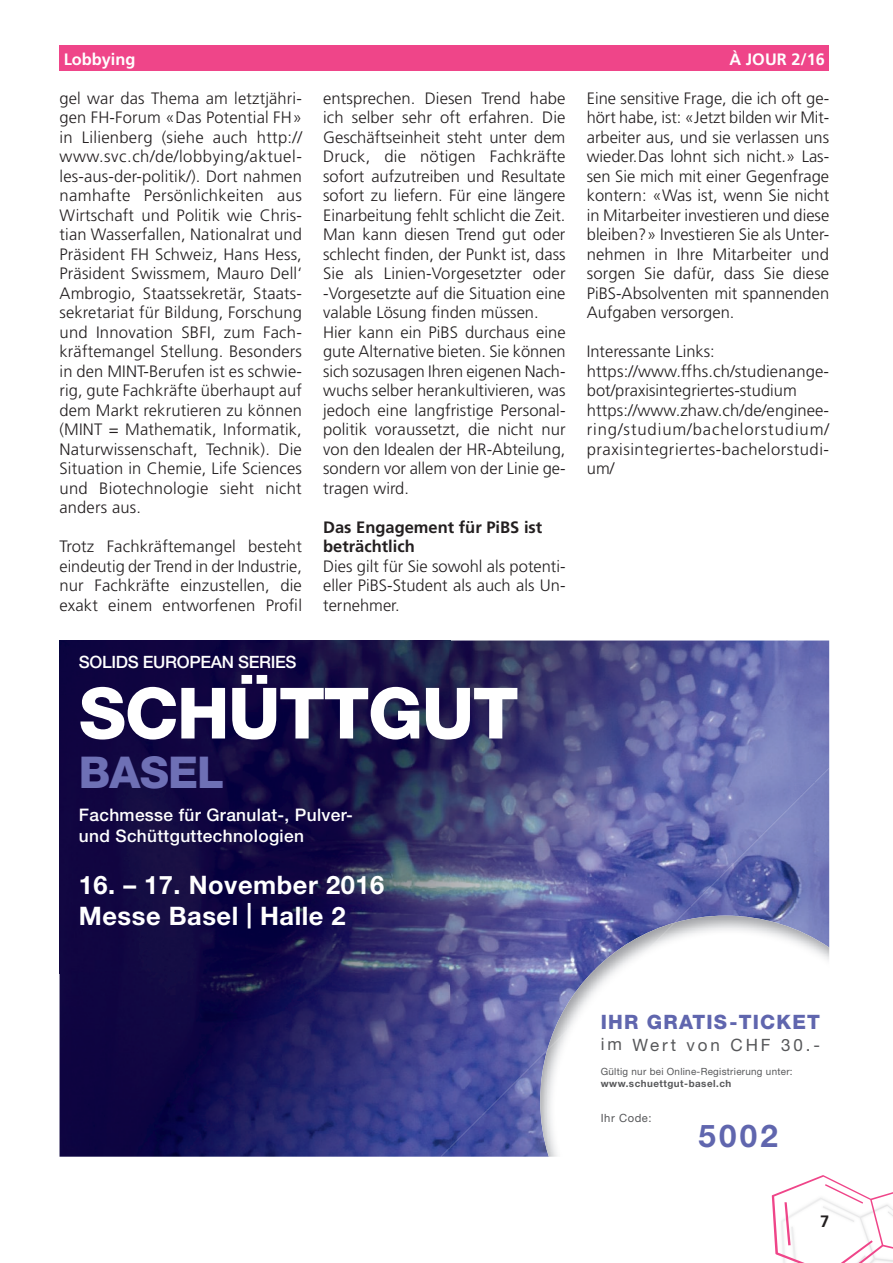
<style>
.page{position:relative;width:893px;height:1263px;background:#fff}
.page>*{position:absolute;margin:0;border:0;box-sizing:border-box;transform-origin:0 0}
.t1{font:800 70.8px "Helvetica Neue LT Std";letter-spacing:-.02em;color:#fff}
.t2{font:800 43.95px "Helvetica Neue LT Std";letter-spacing:-.02em;color:#6e70b5}
.t3{font:700 31.35px "Helvetica Neue LT Std";color:#6066ae}
.t4{font:700 25.5px/31.2px "Helvetica Neue LT Std";letter-spacing:.02em;color:#fff}
.t5{font:800 19.8px "Helvetica Neue LT Std";letter-spacing:.06em;color:#6066ae}
.t6{font:500 17.25px/20.7px "Helvetica Neue LT Std";letter-spacing:.02em;color:#fff}
.t7{font:500 16.95px "Helvetica Neue LT Std";letter-spacing:-.02em;color:#fff}
.t8{font:16.95px "Helvetica Neue LT Std";letter-spacing:.17em;color:#57585a}
.Grundschrift_Normal{font:300 16.5px/19.5px "Frutiger LT Std";color:#231f20;text-align:justify}
.Grundschrift_Fett_li{font:700 16.5px/19.5px "Frutiger LT Std";color:#231f20}
.Grundschrift_Normal-2{font:700 16.5px "Frutiger LT Std";color:#fff}
.t9{font:11.4px "Helvetica Neue LT Std";letter-spacing:.05em;color:#57585a}
.t10{font:9.9px/11.9px "Helvetica Neue LT Std";letter-spacing:.03em;color:#57585a}
.s1{font-weight:700}
</style>
<div class="page">
<div style="left:60px;top:45px;width:769px;height:26px;background:#ef4589"></div>
<img style="left:450px;top:783px;width:379px;height:374px">
<img style="left:60px;top:640px;width:390px;height:517px">
<img style="left:449px;top:640px;width:338px;height:238px">
<img style="left:787px;top:640px;width:42px;height:143px">
<img style="left:787px;top:782px;width:28px;height:29px">
<img style="left:449px;top:877px;width:145px;height:191px">
<img style="left:594px;top:877px;width:97px;height:39px">
<img style="left:690px;top:877px;width:30px;height:30px">
<img style="left:449px;top:1068px;width:81px;height:48px">
<img style="left:449px;top:1115px;width:33px;height:33px">
<img style="left:540px;top:916px;width:289px;height:241px">
<img style="left:547px;top:923px;width:128px;height:127px">
<svg style="left:772px;top:1175px;width:121px;height:88px"></svg>
<p class="Grundschrift_Normal-2" style="left:64px;top:49px;width:73px">Lobbying</p>
<p class="Grundschrift_Normal-2" style="left:730px;top:49px;width:97px">À JOUR 2/16</p>
<p class="Grundschrift_Normal" style="left:60px;top:88px;width:244px">gel war das Thema am letztjähri&shy;gen FH-Forum «Das Potential FH» in Lilienberg (siehe auch http:// www.svc.ch/de/lobbying/aktuel&shy;les-aus-der-politik/). Dort nahmen namhafte Persönlichkeiten aus Wirtschaft und Politik wie Chris&shy;tian Wasserfallen, Nationalrat und Präsident FH Schweiz, Hans Hess, Präsident Swissmem, Mauro Dell‘ Ambrogio, Staatssekretär, Staats&shy;sekretariat für Bildung, Forschung und Innovation SBFI, zum Fach&shy;kräftemangel Stellung. Besonders in den MINT-Berufen ist es schwie&shy;rig, gute Fachkräfte überhaupt auf dem Markt rekrutieren zu können (MINT = Mathematik, Informatik, Naturwissenschaft, Technik). Die Situation in Chemie, Life Sciences und Biotechnologie sieht nicht anders aus.</p>
<p class="Grundschrift_Normal" style="left:60px;top:537px;width:244px">Trotz Fachkräftemangel besteht eindeutig der Trend in der Industrie, nur Fachkräfte einzustellen, die exakt einem entworfenen Profil</p>
<p class="Grundschrift_Normal" style="left:587px;top:88px;width:244px">Eine sensitive Frage, die ich oft ge&shy;hört habe, ist: «Jetzt bilden wir Mit&shy;arbeiter aus, und sie verlassen uns wieder.Das lohnt sich nicht.» Las&shy;sen Sie mich mit einer Gegenfrage kontern: «Was ist, wenn Sie nicht in Mitarbeiter investieren und diese bleiben?» Investieren Sie als Unter&shy;nehmen in Ihre Mitarbeiter und sorgen Sie dafür, dass Sie diese PiBS-Absolventen mit spannenden Aufgaben versorgen.</p>
<p class="Grundschrift_Normal" style="left:587px;top:342px;width:130px">Interessante Links:</p>
<p class="Grundschrift_Normal" style="left:587px;top:361px;width:244px">https://www.ffhs.ch/studienange&shy;bot/praxisintegriertes-studium</p>
<p class="Grundschrift_Normal" style="left:587px;top:400px;width:244px">https://www.zhaw.ch/de/enginee&shy;ring/studium/bachelorstudium/ praxisintegriertes-bachelorstudi&shy;um/</p>
<p class="Grundschrift_Normal" style="left:323px;top:88px;width:244px">entsprechen. Diesen Trend habe ich selber sehr oft erfahren. Die Geschäftseinheit steht unter dem Druck, die nötigen Fachkräfte sofort aufzutreiben und Resultate sofort zu liefern. Für eine längere Einarbeitung fehlt schlicht die Zeit.<br>Man kann diesen Trend gut oder schlecht finden, der Punkt ist, dass Sie als Linien-Vorgesetzter oder -Vorgesetzte auf die Situation eine valable Lösung finden müssen.</p>
<p class="Grundschrift_Normal" style="left:323px;top:322px;width:244px">Hier kann ein PiBS durchaus eine gute Alternative bieten. Sie können sich sozusagen Ihren eigenen Nach&shy;wuchs selber herankultivieren, was jedoch eine langfristige Personal&shy;politik voraussetzt, die nicht nur von den Idealen der HR-Abteilung, sondern vor allem von der Linie ge&shy;tragen wird.</p>
<p class="Grundschrift_Fett_li" style="left:323px;top:517px;width:221px">Das Engagement für PiBS ist beträchtlich</p>
<p class="Grundschrift_Normal" style="left:323px;top:556px;width:244px">Dies gilt für Sie sowohl als potenti&shy;eller PiBS-Student als auch als Un&shy;ternehmer.</p>
<p class="t7" style="left:79px;top:651px;width:219px">SOLIDS EUROPEAN SERIES</p>
<p class="t1" style="left:79px;top:671px;width:441px">SCHÜTTGUT</p>
<p class="t2" style="left:79px;top:746px;width:147px">BASEL</p>
<p class="t6" style="left:79px;top:804px;width:276px">Fachmesse für Granulat-, Pulver&shy;und Schüttguttechnologien</p>
<p class="t4" style="left:79px;top:868px;width:307px">16. – 17. November 2016<br>Messe Basel | Halle 2</p>
<p class="t5" style="left:601px;top:1010px;width:221px">IHR GRATIS-TICKET</p>
<p class="t8" style="left:601px;top:1035px;width:221px">im Wert von CHF 30.-</p>
<p class="t10" style="left:601px;top:1066px;width:193px">Gültig nur bei Online-Registrierung unter: <span class="s1">www.schuettgut-basel.ch</span></p>
<p class="t9" style="left:601px;top:1111px;width:52px">Ihr Code:</p>
<p class="t3" style="left:699px;top:1117px;width:81px">5002</p>
<p class="Grundschrift_Fett_li" style="left:820px;top:1212px;width:11px">7</p>
</div>
